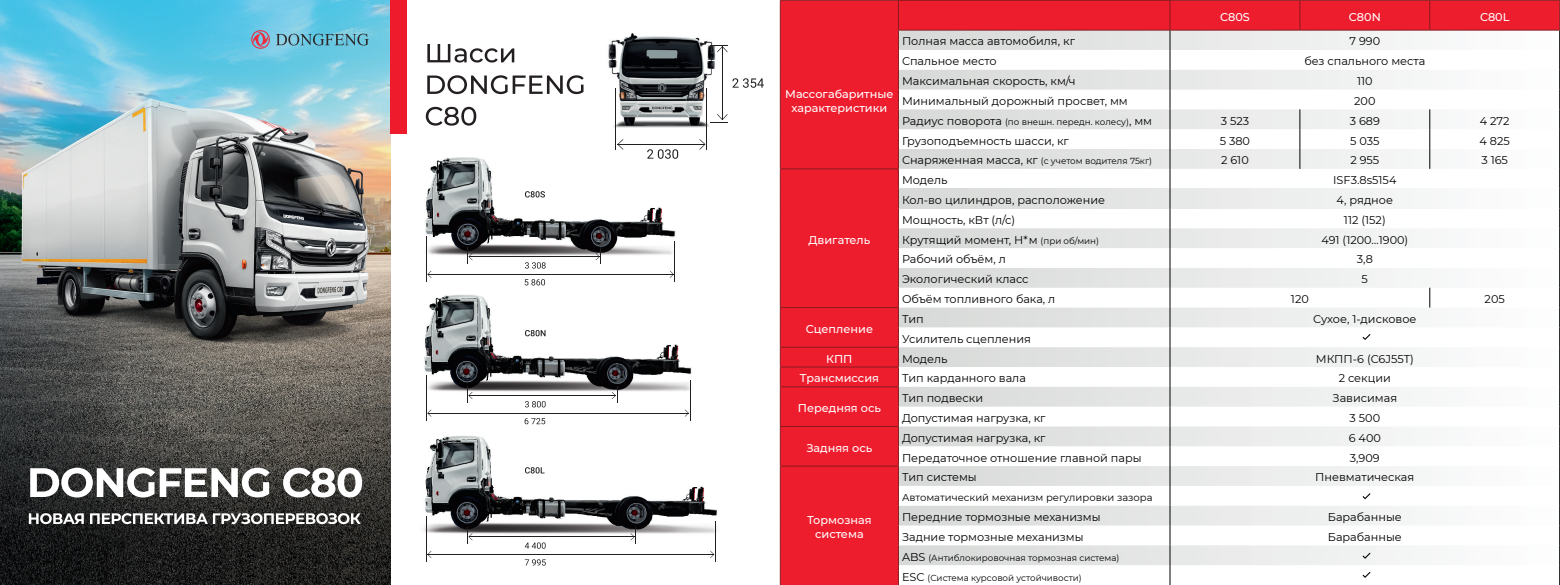
<style>
.page{position:relative;width:1560px;height:585px;background:#fff}
.page>*{position:absolute;margin:0;border:0;box-sizing:border-box;transform-origin:0 0}
.t1{font:11.25px "Montserrat";color:#000001}
.t2{font:500 11.25px/13.5px "Montserrat";color:#fff;text-align:center}
.t3{font:10px "Montserrat";color:#000001}
.t4{font:8.75px "Montserrat";color:#000001}
.s1{font-size:11.25px}
.s2{font-size:8.75px}
</style>
<div class="page">
<img style="left:0;top:564px;width:390px;height:21px">
<img style="left:0;top:0;width:390px;height:564px">
<svg style="left:276px;top:34px;width:93px;height:11px"></svg>
<svg style="left:251px;top:30px;width:19px;height:19px"></svg>
<svg style="left:30px;top:467px;width:240px;height:30px"></svg>
<svg style="left:283px;top:467px;width:79px;height:30px"></svg>
<svg style="left:29px;top:513px;width:55px;height:11px"></svg>
<svg style="left:90px;top:513px;width:270px;height:11px"></svg>
<img style="left:424px;top:418px;width:293px;height:137px">
<img style="left:424px;top:285px;width:268px;height:130px">
<img style="left:425px;top:149px;width:254px;height:123px">
<hr style="left:468px;top:256px;width:131px;height:1px;background:#231f20">
<svg style="left:595px;top:247px;width:6px;height:17px"></svg>
<svg style="left:467px;top:248px;width:5px;height:16px"></svg>
<svg style="left:525px;top:262px;width:20px;height:6px"></svg>
<hr style="left:426px;top:236px;width:1px;height:46px;background:#231f20">
<hr style="left:674px;top:241px;width:1px;height:41px;background:#231f20">
<hr style="left:427px;top:274px;width:246px;height:1px;background:#231f20">
<svg style="left:669px;top:271px;width:5px;height:7px"></svg>
<svg style="left:427px;top:271px;width:4px;height:7px"></svg>
<svg style="left:524px;top:279px;width:21px;height:6px"></svg>
<svg style="left:525px;top:191px;width:20px;height:6px"></svg>
<hr style="left:468px;top:536px;width:166px;height:1px;background:#231f20">
<svg style="left:630px;top:527px;width:6px;height:17px"></svg>
<svg style="left:467px;top:528px;width:5px;height:16px"></svg>
<svg style="left:524px;top:542px;width:21px;height:6px"></svg>
<hr style="left:426px;top:516px;width:1px;height:46px;background:#231f20">
<hr style="left:715px;top:521px;width:1px;height:41px;background:#231f20">
<hr style="left:427px;top:554px;width:287px;height:1px;background:#231f20">
<svg style="left:710px;top:551px;width:4px;height:7px"></svg>
<svg style="left:427px;top:551px;width:4px;height:7px"></svg>
<svg style="left:525px;top:559px;width:20px;height:6px"></svg>
<svg style="left:525px;top:467px;width:19px;height:6px"></svg>
<hr style="left:468px;top:395px;width:147px;height:1px;background:#231f20">
<svg style="left:611px;top:386px;width:7px;height:16px"></svg>
<svg style="left:467px;top:386px;width:5px;height:16px"></svg>
<svg style="left:525px;top:401px;width:20px;height:6px"></svg>
<hr style="left:426px;top:375px;width:1px;height:46px;background:#231f20">
<hr style="left:689px;top:380px;width:1px;height:41px;background:#231f20">
<hr style="left:427px;top:413px;width:261px;height:1px;background:#231f20">
<svg style="left:684px;top:409px;width:5px;height:7px"></svg>
<svg style="left:427px;top:409px;width:4px;height:7px"></svg>
<svg style="left:524px;top:418px;width:21px;height:6px"></svg>
<svg style="left:525px;top:330px;width:20px;height:6px"></svg>
<svg style="left:427px;top:44px;width:87px;height:19px"></svg>
<svg style="left:427px;top:75px;width:156px;height:19px"></svg>
<svg style="left:426px;top:107px;width:50px;height:19px"></svg>
<div style="left:390px;top:0;width:16px;height:133px;background:#ee1b2d"></div>
<img style="left:608px;top:33px;width:108px;height:107px">
<hr style="left:722px;top:47px;width:1px;height:73px;background:#231f20">
<svg style="left:710px;top:114px;width:17px;height:9px"></svg>
<svg style="left:710px;top:45px;width:17px;height:7px"></svg>
<svg style="left:732px;top:78px;width:31px;height:10px"></svg>
<hr style="left:706px;top:88px;width:1px;height:61px;background:#231f20">
<hr style="left:615px;top:88px;width:1px;height:61px;background:#231f20">
<svg style="left:647px;top:149px;width:31px;height:10px"></svg>
<hr style="left:617px;top:144px;width:88px;height:1px;background:#231f20">
<svg style="left:699px;top:139px;width:6px;height:11px"></svg>
<svg style="left:617px;top:139px;width:6px;height:11px"></svg>
<div style="left:781px;top:1px;width:117px;height:584px;background:#ee1d2e"></div>
<hr style="left:780px;top:347px;width:118px;height:1px;background:#861b1f">
<hr style="left:780px;top:366px;width:118px;height:1px;background:#861b1f">
<hr style="left:780px;top:386px;width:118px;height:1px;background:#861b1f">
<hr style="left:780px;top:426px;width:118px;height:1px;background:#861b1f">
<hr style="left:780px;top:466px;width:118px;height:1px;background:#861b1f">
<hr style="left:780px;top:0;width:118px;height:1px;background:#861b1f">
<hr style="left:780px;top:168px;width:118px;height:1px;background:#861b1f">
<svg style="left:780px;top:1px;width:1px;height:584px"></svg>
<hr style="left:780px;top:307px;width:118px;height:1px;background:#861b1f">
<svg style="left:898px;top:0;width:661px;height:585px"></svg>
<p class="t2" style="left:785px;top:87px;width:110px">Массогабаритные характеристики</p>
<p class="t2" style="left:808px;top:232px;width:63px">Двигатель</p>
<p class="t2" style="left:805px;top:321px;width:69px">Сцепление</p>
<p class="t2" style="left:1219px;top:9px;width:31px">C80S</p>
<p class="t2" style="left:1348px;top:9px;width:33px">C80N</p>
<p class="t2" style="left:1479px;top:9px;width:31px">C80L</p>
<p class="t1" style="left:901px;top:34px;width:174px">Полная масса автомобиля, кг</p>
<p class="t1" style="left:1349px;top:34px;width:32px">7 990</p>
<p class="t1" style="left:901px;top:54px;width:96px">Спальное место</p>
<p class="t1" style="left:1304px;top:54px;width:122px">без спального места</p>
<p class="t1" style="left:901px;top:73px;width:175px">Максимальная скорость, км/ч</p>
<p class="t1" style="left:1356px;top:73px;width:17px">110</p>
<p class="t1" style="left:901px;top:93px;width:227px">Минимальный дорожный просвет, мм</p>
<p class="t1" style="left:1353px;top:93px;width:23px">200</p>
<p class="t4" style="left:901px;top:116px;width:251px"><span class="s1">Радиус поворота</span> (по внешн. передн. колесу)<span class="s1">, мм</span></p>
<p class="t1" style="left:1220px;top:113px;width:30px">3 523</p>
<p class="t1" style="left:1349px;top:113px;width:32px">3 689</p>
<p class="t1" style="left:1479px;top:113px;width:31px">4 272</p>
<p class="t1" style="left:901px;top:133px;width:168px">Грузоподъемность шасси, кг</p>
<p class="t1" style="left:1219px;top:133px;width:32px">5 380</p>
<p class="t1" style="left:1349px;top:133px;width:31px">5 035</p>
<p class="t1" style="left:1479px;top:133px;width:32px">4 825</p>
<p class="t4" style="left:901px;top:155px;width:251px"><span class="s1">Снаряженная масса, кг</span> (с учетом водителя 75кг)</p>
<p class="t1" style="left:1220px;top:153px;width:29px">2 610</p>
<p class="t1" style="left:1350px;top:153px;width:30px">2 955</p>
<p class="t1" style="left:1481px;top:153px;width:28px">3 165</p>
<p class="t1" style="left:901px;top:172px;width:47px">Модель</p>
<p class="t1" style="left:1332px;top:172px;width:65px">ISF3.8s5154</p>
<p class="t1" style="left:901px;top:192px;width:204px">Кол-во цилиндров, расположение</p>
<p class="t1" style="left:1336px;top:192px;width:58px">4, рядное</p>
<p class="t1" style="left:901px;top:212px;width:115px">Мощность, кВт (л/с)</p>
<p class="t1" style="left:1343px;top:212px;width:43px">112 (152)</p>
<p class="t1" style="left:901px;top:232px;width:198px">Крутящий момент, Н*м <span class="s2">(при об/мин)</span></p>
<p class="t1" style="left:1321px;top:232px;width:88px">491 (1200…1900)</p>
<p class="t1" style="left:901px;top:252px;width:105px">Рабочий объём, л</p>
<p class="t1" style="left:1356px;top:252px;width:18px">3,8</p>
<p class="t1" style="left:901px;top:271px;width:128px">Экологический класс</p>
<p class="t1" style="left:1361px;top:271px;width:8px">5</p>
<p class="t1" style="left:901px;top:291px;width:155px">Объём топливного бака, л</p>
<p class="t1" style="left:1290px;top:291px;width:19px">120</p>
<p class="t1" style="left:1484px;top:291px;width:22px">205</p>
<p class="t1" style="left:901px;top:311px;width:23px">Тип</p>
<p class="t1" style="left:1312px;top:311px;width:105px">Сухое, 1-дисковое</p>
<p class="t1" style="left:901px;top:331px;width:131px">Усилитель сцепления</p>
<p class="t2" style="left:826px;top:351px;width:28px">КПП</p>
<p class="t1" style="left:901px;top:351px;width:47px">Модель</p>
<p class="t1" style="left:1315px;top:351px;width:99px">МКПП-6 (C6J55T)</p>
<p class="t2" style="left:799px;top:371px;width:81px">Трансмиссия</p>
<p class="t1" style="left:901px;top:370px;width:125px">Тип карданного вала</p>
<p class="t1" style="left:1338px;top:370px;width:54px">2 секции</p>
<p class="t2" style="left:797px;top:401px;width:85px">Передняя ось</p>
<p class="t1" style="left:901px;top:390px;width:83px">Тип подвески</p>
<p class="t1" style="left:1332px;top:390px;width:66px">Зависимая</p>
<p class="t1" style="left:901px;top:410px;width:145px">Допустимая нагрузка, кг</p>
<p class="t1" style="left:1349px;top:410px;width:32px">3 500</p>
<p class="t2" style="left:806px;top:440px;width:67px">Задняя ось</p>
<p class="t2" style="left:807px;top:513px;width:66px">Тормозная система</p>
<p class="t1" style="left:901px;top:430px;width:145px">Допустимая нагрузка, кг</p>
<p class="t1" style="left:1348px;top:430px;width:34px">6 400</p>
<p class="t1" style="left:901px;top:450px;width:241px">Передаточное отношение главной пары</p>
<p class="t1" style="left:1349px;top:450px;width:31px">3,909</p>
<p class="t1" style="left:901px;top:469px;width:76px">Тип системы</p>
<p class="t1" style="left:1315px;top:469px;width:101px">Пневматическая</p>
<p class="t3" style="left:901px;top:490px;width:252px">Автоматический механизм регулировки зазора</p>
<p class="t1" style="left:901px;top:509px;width:200px">Передние тормозные механизмы</p>
<p class="t1" style="left:1327px;top:509px;width:75px">Барабанные</p>
<p class="t1" style="left:901px;top:529px;width:183px">Задние тормозные механизмы</p>
<p class="t1" style="left:1327px;top:529px;width:75px">Барабанные</p>
<p class="t4" style="left:901px;top:551px;width:219px"><span class="s1">ABS</span> (Антиблокировочная тормозная система)</p>
<p class="t4" style="left:901px;top:571px;width:181px"><span class="s1">ESC</span> (Система курсовой устойчивости)</p>
</div>
